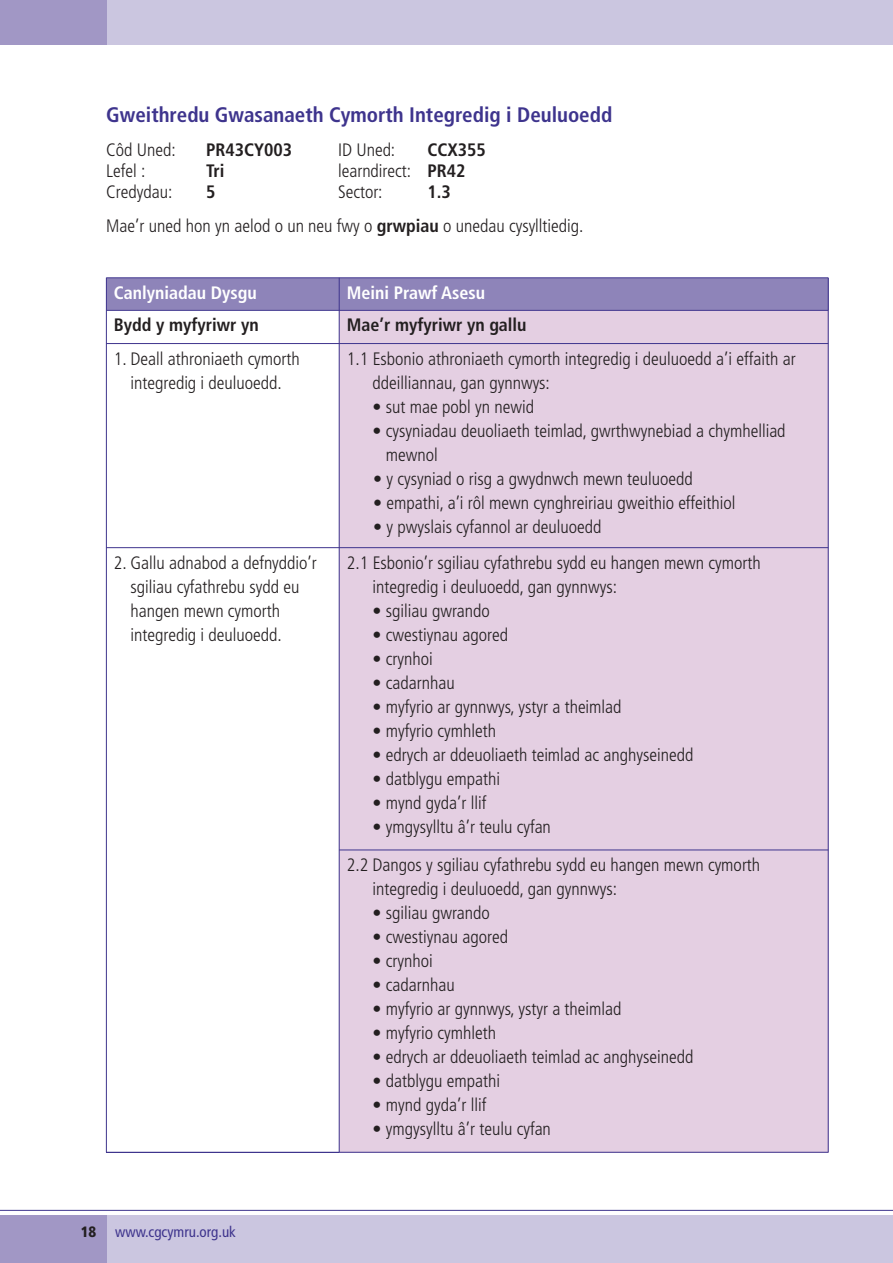
<style>
.page{position:relative;width:893px;height:1263px;background:#fff}
.page>*{position:absolute;margin:0;border:0;box-sizing:border-box;transform-origin:0 0}
.t1{font:700 condensed 21px "Frutiger";color:#3e348d}
.t2{font:300 condensed 18px/24px "Frutiger";color:#231f20}
.t3{font:700 condensed 18px "Frutiger";color:#231f20}
.t4{font:700 condensed 18px "Frutiger";color:#fff}
.t5{font:condensed 15px "Frutiger";color:#3e348d}
.t6{font:900 condensed 15px "Frutiger";color:#231f20}
.s1{font-weight:700}
</style>
<div class="page">
<div style="left:0;top:0;width:893px;height:44px;background:#cbc6e0"></div>
<div style="left:0;top:0;width:106px;height:44px;background:#a197c5"></div>
<div style="left:0;top:1215px;width:893px;height:48px;background:#cbc6e0"></div>
<div style="left:0;top:1215px;width:106px;height:48px;background:#a197c5"></div>
<hr style="left:0;top:1210px;width:893px;height:1px;background:#3e348d">
<div style="left:106px;top:278px;width:233px;height:32px;background:#8e84b9"></div>
<div style="left:339px;top:278px;width:489px;height:32px;background:#8e84b9"></div>
<div style="left:339px;top:310px;width:489px;height:34px;background:#e4cfe2"></div>
<div style="left:339px;top:344px;width:489px;height:204px;background:#e4cfe2"></div>
<div style="left:339px;top:548px;width:489px;height:302px;background:#e4cfe2"></div>
<div style="left:339px;top:850px;width:489px;height:302px;background:#e4cfe2"></div>
<hr style="left:106px;top:278px;width:1px;height:874px;background:#3e348d">
<hr style="left:339px;top:278px;width:1px;height:874px;background:#3e348d">
<hr style="left:828px;top:278px;width:1px;height:874px;background:#3e348d">
<hr style="left:106px;top:278px;width:722px;height:1px;background:#3e348d">
<hr style="left:106px;top:310px;width:722px;height:1px;background:#3e348d">
<hr style="left:106px;top:343px;width:722px;height:1px;background:#3e348d">
<hr style="left:106px;top:547px;width:722px;height:1px;background:#3e348d">
<hr style="left:339px;top:850px;width:489px;height:1px;background:#3e348d">
<hr style="left:106px;top:1152px;width:722px;height:1px;background:#3e348d">
<p class="t1" style="left:106px;top:106px;width:508px">Gweithredu Gwasanaeth Cymorth Integredig i Deuluoedd</p>
<p class="t2" style="left:106px;top:139px;width:71px">Côd Uned:</p>
<p class="t3" style="left:206px;top:142px;width:88px">PR43CY003</p>
<p class="t2" style="left:338px;top:139px;width:59px">ID Uned:</p>
<p class="t3" style="left:427px;top:142px;width:60px">CCX355</p>
<p class="t2" style="left:106px;top:160px;width:41px">Lefel :</p>
<p class="t3" style="left:206px;top:163px;width:20px">Tri</p>
<p class="t2" style="left:338px;top:160px;width:129px">learndirect: <span class="s1">PR42</span></p>
<p class="t2" style="left:106px;top:181px;width:68px">Credydau:</p>
<p class="t3" style="left:206px;top:184px;width:11px">5</p>
<p class="t2" style="left:338px;top:181px;width:46px">Sector:</p>
<p class="t2" style="left:106px;top:176px;width:479px;line-height:33.8px;text-indent:321px"><span class="s1">1.3<br></span>Mae’r uned hon yn aelod o un neu fwy o <span class="s1">grwpiau</span> o unedau cysylltiedig.</p>
<p class="t4" style="left:114px;top:285px;width:144px">Canlyniadau Dysgu</p>
<p class="t4" style="left:347px;top:285px;width:140px">Meini Prawf Asesu</p>
<p class="t3" style="left:114px;top:318px;width:146px">Bydd y myfyriwr yn</p>
<p class="t3" style="left:347px;top:318px;width:181px">Mae’r myfyriwr yn gallu</p>
<p class="t2" style="left:114px;top:348px;width:187px;text-align:center">1. Deall athroniaeth cymorth integredig i deuluoedd.</p>
<p class="t2" style="left:373px;top:348px;width:424px;text-indent:-26px">1.1 Esbonio athroniaeth cymorth integredig i deuluoedd a’i effaith ar ddeilliannau, gan gynnwys:</p>
<p class="t2" style="left:373px;top:396px;width:163px">• sut mae pobl yn newid</p>
<p class="t2" style="left:386px;top:420px;width:401px;text-indent:-13px">• cysyniadau deuoliaeth teimlad, gwrthwynebiad a chymhelliad mewnol</p>
<p class="t2" style="left:373px;top:468px;width:321px">• y cysyniad o risg a gwydnwch mewn teuluoedd</p>
<p class="t2" style="left:373px;top:492px;width:364px">• empathi, a’i rôl mewn cynghreiriau gweithio effeithiol</p>
<p class="t2" style="left:373px;top:516px;width:230px">• y pwyslais cyfannol ar deuluoedd</p>
<p class="t2" style="left:130px;top:552px;width:188px;text-indent:-17px">2. Gallu adnabod a defnyddio’r sgiliau cyfathrebu sydd eu hangen mewn cymorth integredig i deuluoedd.</p>
<p class="t2" style="left:373px;top:552px;width:390px;text-indent:-26px">2.1 Esbonio’r sgiliau cyfathrebu sydd eu hangen mewn cymorth integredig i deuluoedd, gan gynnwys:</p>
<p class="t2" style="left:373px;top:600px;width:119px">• sgiliau gwrando</p>
<p class="t2" style="left:373px;top:624px;width:137px">• cwestiynau agored</p>
<p class="t2" style="left:373px;top:648px;width:62px">• crynhoi</p>
<p class="t2" style="left:373px;top:672px;width:84px">• cadarnhau</p>
<p class="t2" style="left:373px;top:696px;width:250px">• myfyrio ar gynnwys, ystyr a theimlad</p>
<p class="t2" style="left:373px;top:720px;width:125px">• myfyrio cymhleth</p>
<p class="t2" style="left:373px;top:744px;width:322px">• edrych ar ddeuoliaeth teimlad ac anghyseinedd</p>
<p class="t2" style="left:373px;top:768px;width:129px">• datblygu empathi</p>
<p class="t2" style="left:373px;top:792px;width:115px">• mynd gyda’r llif</p>
<p class="t2" style="left:347px;top:809px;width:415px;line-height:38.2px;text-indent:26px">• ymgysylltu â’r teulu cyfan<br>2.2 Dangos y sgiliau cyfathrebu sydd eu hangen mewn cymorth</p>
<p class="t2" style="left:373px;top:878px;width:246px">integredig i deuluoedd, gan gynnwys:</p>
<p class="t2" style="left:373px;top:902px;width:119px">• sgiliau gwrando</p>
<p class="t2" style="left:373px;top:926px;width:137px">• cwestiynau agored</p>
<p class="t2" style="left:373px;top:950px;width:62px">• crynhoi</p>
<p class="t2" style="left:373px;top:974px;width:84px">• cadarnhau</p>
<p class="t2" style="left:373px;top:998px;width:250px">• myfyrio ar gynnwys, ystyr a theimlad</p>
<p class="t2" style="left:373px;top:1022px;width:125px">• myfyrio cymhleth</p>
<p class="t2" style="left:373px;top:1046px;width:322px">• edrych ar ddeuoliaeth teimlad ac anghyseinedd</p>
<p class="t2" style="left:373px;top:1070px;width:129px">• datblygu empathi</p>
<p class="t2" style="left:373px;top:1094px;width:115px">• mynd gyda’r llif</p>
<p class="t2" style="left:373px;top:1118px;width:180px">• ymgysylltu â’r teulu cyfan</p>
<p class="t6" style="left:81px;top:1225px;width:17px">18</p>
<p class="t5" style="left:115px;top:1225px;width:122px">www.cgcymru.org.uk</p>
</div>
